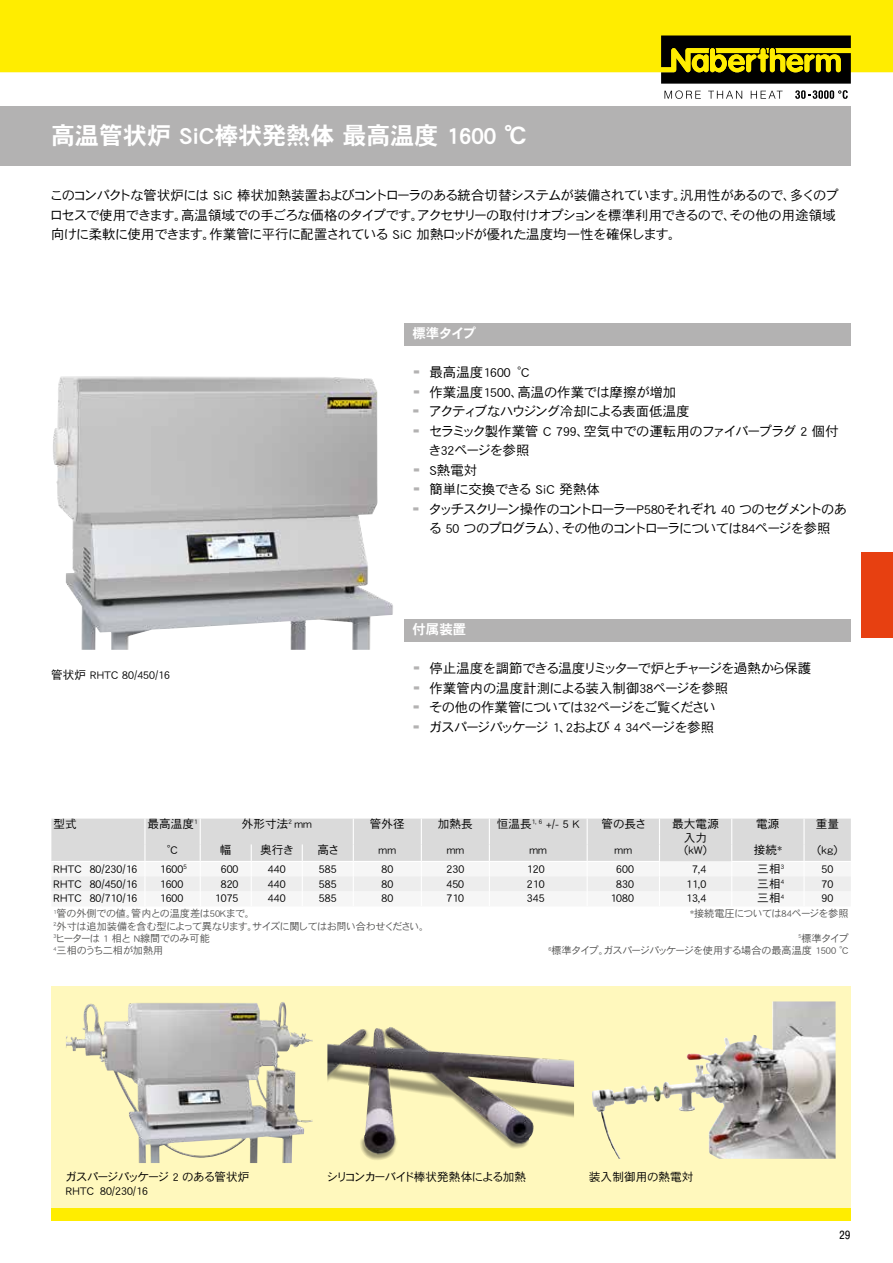
<style>
.page{position:relative;width:893px;height:1263px;background:#fff}
.page>*{position:absolute;margin:0;border:0;box-sizing:border-box;transform-origin:0 0}
.t1{font:24px "DFHS Gothic Std W7";color:#fff}
.t2{font:13.5px/19.5px "DFHS Gothic Std W3";letter-spacing:-.06em;color:#000}
.t3{font:13.5px "DFHS Gothic Std W3";letter-spacing:-.09em;color:#000}
.t4{font:13.5px "DFHS Gothic Std W3";color:#000}
.t5{font:13.5px "DFHS Gothic Std W3";letter-spacing:-.08em;color:#000}
.t6{font:13.5px "DFHS Gothic Std W7";color:#fff}
.t7{font:11.7px/14.1px "DFHS Gothic Std W3";color:#000;text-align:center}
.t8{font:11.7px "DFHS Gothic Std W3";letter-spacing:-.085em;color:#000}
.t9{font:11.7px "DFHS Gothic Std W3";letter-spacing:-.105em;color:#000}
.t10{font:11.7px "Pragmatica Cond";color:#000}
.t11{font:10.2px "DFHS Gothic Std W3";letter-spacing:-.045em;color:#575756}
.t12{font:10.2px/12.3px "DFHS Gothic Std W3";letter-spacing:-.065em;color:#575756}
.t13{font:10.2px "DFHS Gothic Std W3";letter-spacing:-.02em;color:#575756}
.s1{font-family:"Blackoak Std";color:#b3b2b2}
</style>
<div class="page">
<div style="left:51px;top:1208px;width:799px;height:12px;background:#ffed00"></div>
<svg style="left:51px;top:986px;width:799px;height:222px;background:#f0eab9"></svg>
<div style="left:0;top:106px;width:850px;height:60px;background:#b3b2b2"></div>
<div style="left:861px;top:553px;width:32px;height:85px;background:#e74011"></div>
<img style="left:53px;top:376px;width:340px;height:274px">
<img style="left:327px;top:1026px;width:247px;height:136px">
<img style="left:65px;top:1002px;width:216px;height:161px">
<img style="left:609px;top:1001px;width:163px;height:92px">
<svg style="left:51px;top:819px;width:800px;height:72px"></svg>
<hr style="left:51px;top:861px;width:94px;height:1px;background:#fff">
<hr style="left:145px;top:861px;width:55px;height:1px;background:#fff">
<hr style="left:200px;top:861px;width:51px;height:1px;background:#fff">
<hr style="left:251px;top:861px;width:51px;height:1px;background:#fff">
<hr style="left:302px;top:861px;width:51px;height:1px;background:#fff">
<hr style="left:353px;top:861px;width:68px;height:1px;background:#fff">
<hr style="left:421px;top:861px;width:68px;height:1px;background:#fff">
<hr style="left:587px;top:861px;width:73px;height:1px;background:#fff">
<hr style="left:731px;top:861px;width:73px;height:1px;background:#fff">
<hr style="left:804px;top:861px;width:47px;height:1px;background:#fff">
<div style="left:404px;top:619px;width:446px;height:23px;background:#b3b2b2"></div>
<div style="left:404px;top:323px;width:446px;height:23px;background:#b3b2b2"></div>
<div style="left:1px;top:0;width:892px;height:72px;background:#ffed00"></div>
<svg style="left:664px;top:90px;width:37px;height:9px"></svg>
<svg style="left:708px;top:91px;width:34px;height:8px"></svg>
<svg style="left:751px;top:91px;width:32px;height:8px"></svg>
<svg style="left:795px;top:90px;width:53px;height:9px"></svg>
<svg style="left:661px;top:36px;width:190px;height:48px;background:#514b02"></svg>
<svg style="left:0;top:0;width:1px;height:72px"></svg>
<h1 class="t1" style="left:51px;top:122px;width:478px">高温管状炉 SiC棒状発熱体 最高温度 1600 ℃</h1>
<p class="t2" style="left:50px;top:185px;width:790px">このコンパクトな管状炉には SiC 棒状加熱装置およびコントローラのある統合切替システムが装備されています。汎用性があるので、多くのプロセスで使用できます。高温領域での手ごろな価格のタイプです。アクセサリーの取付けオプションを標準利用できるので、その他の用途領域向けに柔軟に使用できます。作業管に平行に配置されている SiC 加熱ロッドが優れた温度均一性を確保します。</p>
<p class="t7" style="left:51px;top:668px;width:121px">管状炉 RHTC 80/450/16</p>
<p class="t6" style="left:412px;top:326px;width:65px">標準タイプ</p>
<p class="t4" style="left:412px;top:365px;width:120px"><span class="s1">·</span> 最高温度1600 °C</p>
<p class="t4" style="left:412px;top:385px;width:265px"><span class="s1">·</span> 作業温度1500、高温の作業では摩擦が増加</p>
<p class="t3" style="left:412px;top:404px;width:279px"><span class="s1">·</span> アクティブなハウジング冷却による表面低温度</p>
<p class="t2" style="left:412px;top:421px;width:428px"><span class="s1">·</span> セラミック製作業管 C 799、空気中での運転用のファイバープラグ 2 個付</p>
<p class="t2" style="left:429px;top:441px;width:102px">き32ページを参照</p>
<p class="t2" style="left:412px;top:460px;width:66px"><span class="s1">·</span> S熱電対</p>
<p class="t4" style="left:412px;top:482px;width:189px"><span class="s1">·</span> 簡単に交換できる SiC 発熱体</p>
<p class="t3" style="left:412px;top:502px;width:437px"><span class="s1">·</span> タッチスクリーン操作のコントローラーP580それぞれ 40 つのセグメントのあ</p>
<p class="t5" style="left:429px;top:521px;width:403px">る 50 つのプログラム）、その他のコントローラについては84ページを参照</p>
<p class="t6" style="left:412px;top:622px;width:55px">付属装置</p>
<p class="t2" style="left:412px;top:658px;width:401px"><span class="s1">·</span> 停止温度を調節できる温度リミッターで炉とチャージを過熱から保護<span class="s1">·</span> 作業管内の温度計測による装入制御38ページを参照<br><span class="s1">·</span> その他の作業管については32ページをご覧ください<br><span class="s1">·</span> ガスパージパッケージ 1、2および 4 34ページを参照</p>
<p class="t7" style="left:54px;top:817px;width:25px">型式</p>
<p class="t7" style="left:147px;top:817px;width:52px">最高温度<sup>1</sup></p>
<p class="t7" style="left:242px;top:817px;width:71px">外形寸法<sup>2</sup> mm</p>
<p class="t7" style="left:370px;top:817px;width:37px">管外径</p>
<p class="t7" style="left:438px;top:817px;width:37px">加熱長</p>
<p class="t7" style="left:497px;top:817px;width:85px">恒温長<sup>1,</sup> <sup>6</sup> +/- 5 K</p>
<p class="t7" style="left:602px;top:817px;width:47px">管の長さ</p>
<p class="t7" style="left:672px;top:817px;width:48px">最大電源入力</p>
<p class="t7" style="left:756px;top:817px;width:25px">電源</p>
<p class="t7" style="left:816px;top:817px;width:25px">重量</p>
<p class="t7" style="left:167px;top:843px;width:13px">°C</p>
<p class="t7" style="left:220px;top:843px;width:13px">幅</p>
<p class="t7" style="left:260px;top:843px;width:36px">奥行き</p>
<p class="t7" style="left:317px;top:843px;width:24px">高さ</p>
<p class="t7" style="left:379px;top:843px;width:19px">mm</p>
<p class="t7" style="left:447px;top:843px;width:19px">mm</p>
<p class="t7" style="left:530px;top:843px;width:19px">mm</p>
<p class="t7" style="left:615px;top:843px;width:19px">mm</p>
<p class="t7" style="left:684px;top:843px;width:24px">(kW)</p>
<p class="t7" style="left:754px;top:843px;width:29px">接続*</p>
<p class="t7" style="left:818px;top:843px;width:21px">(kg)</p>
<p class="t7" style="left:54px;top:861px;width:85px">RHTC 80/230/16</p>
<p class="t7" style="left:160px;top:861px;width:29px">1600<sup>5</sup></p>
<p class="t7" style="left:221px;top:861px;width:19px">600</p>
<p class="t7" style="left:268px;top:861px;width:19px">440</p>
<p class="t7" style="left:319px;top:861px;width:19px">585</p>
<p class="t7" style="left:381px;top:861px;width:13px">80</p>
<p class="t7" style="left:446px;top:861px;width:19px">230</p>
<p class="t7" style="left:527px;top:861px;width:19px">120</p>
<p class="t7" style="left:616px;top:861px;width:19px">600</p>
<p class="t7" style="left:692px;top:861px;width:16px">7,4</p>
<p class="t7" style="left:757px;top:861px;width:28px">三相<sup>3</sup></p>
<p class="t7" style="left:821px;top:861px;width:13px">50</p>
<p class="t7" style="left:54px;top:876px;width:85px">RHTC 80/450/16</p>
<p class="t7" style="left:160px;top:876px;width:25px">1600</p>
<p class="t7" style="left:221px;top:876px;width:19px">820</p>
<p class="t7" style="left:268px;top:876px;width:19px">440</p>
<p class="t7" style="left:319px;top:876px;width:19px">585</p>
<p class="t7" style="left:381px;top:876px;width:13px">80</p>
<p class="t7" style="left:446px;top:876px;width:19px">450</p>
<p class="t7" style="left:527px;top:876px;width:19px">210</p>
<p class="t7" style="left:616px;top:876px;width:19px">830</p>
<p class="t7" style="left:686px;top:876px;width:22px">11,0</p>
<p class="t7" style="left:757px;top:876px;width:28px">三相<sup>4</sup></p>
<p class="t7" style="left:821px;top:876px;width:13px">70</p>
<p class="t7" style="left:54px;top:891px;width:85px">RHTC 80/710/16</p>
<p class="t7" style="left:160px;top:891px;width:25px">1600</p>
<p class="t7" style="left:215px;top:891px;width:25px">1075</p>
<p class="t7" style="left:268px;top:891px;width:19px">440</p>
<p class="t7" style="left:319px;top:891px;width:19px">585</p>
<p class="t7" style="left:381px;top:891px;width:13px">80</p>
<p class="t7" style="left:446px;top:891px;width:19px">710</p>
<p class="t7" style="left:527px;top:891px;width:19px">345</p>
<p class="t7" style="left:610px;top:891px;width:25px">1080</p>
<p class="t7" style="left:686px;top:891px;width:22px">13,4</p>
<p class="t7" style="left:757px;top:891px;width:28px">三相<sup>4</sup></p>
<p class="t7" style="left:821px;top:891px;width:13px">90</p>
<p class="t11" style="left:54px;top:908px;width:203px"><sup>1</sup>管の外側での値。管内との温度差は50Kまで。</p>
<p class="t11" style="left:690px;top:908px;width:160px">*接続電圧については84ページを参照</p>
<p class="t12" style="left:54px;top:919px;width:377px"><sup>2</sup>外寸は追加装備を含む型によって異なります。サイズに関してはお問い合わせください。<br><sup>3</sup>ヒーターは 1 相と N線間でのみ可能</p>
<p class="t11" style="left:798px;top:933px;width:52px"><sup>5</sup>標準タイプ</p>
<p class="t13" style="left:54px;top:945px;width:111px"><sup>4</sup>三相のうち二相が加熱用</p>
<p class="t11" style="left:548px;top:945px;width:303px"><sup>6</sup>標準タイプ。ガスパージパッケージを使用する場合の最高温度 1500 °C</p>
<p class="t9" style="left:66px;top:1171px;width:185px">ガスパージパッケージ 2 のある管状炉</p>
<p class="t8" style="left:326px;top:1171px;width:201px">シリコンカーバイド棒状発熱体による加熱</p>
<p class="t7" style="left:66px;top:1184px;width:84px">RHTC 80/230/16</p>
<p class="t7" style="left:589px;top:1170px;width:106px">装入制御用の熱電対</p>
<p class="t10" style="left:839px;top:1228px;width:13px">29</p>
</div>
